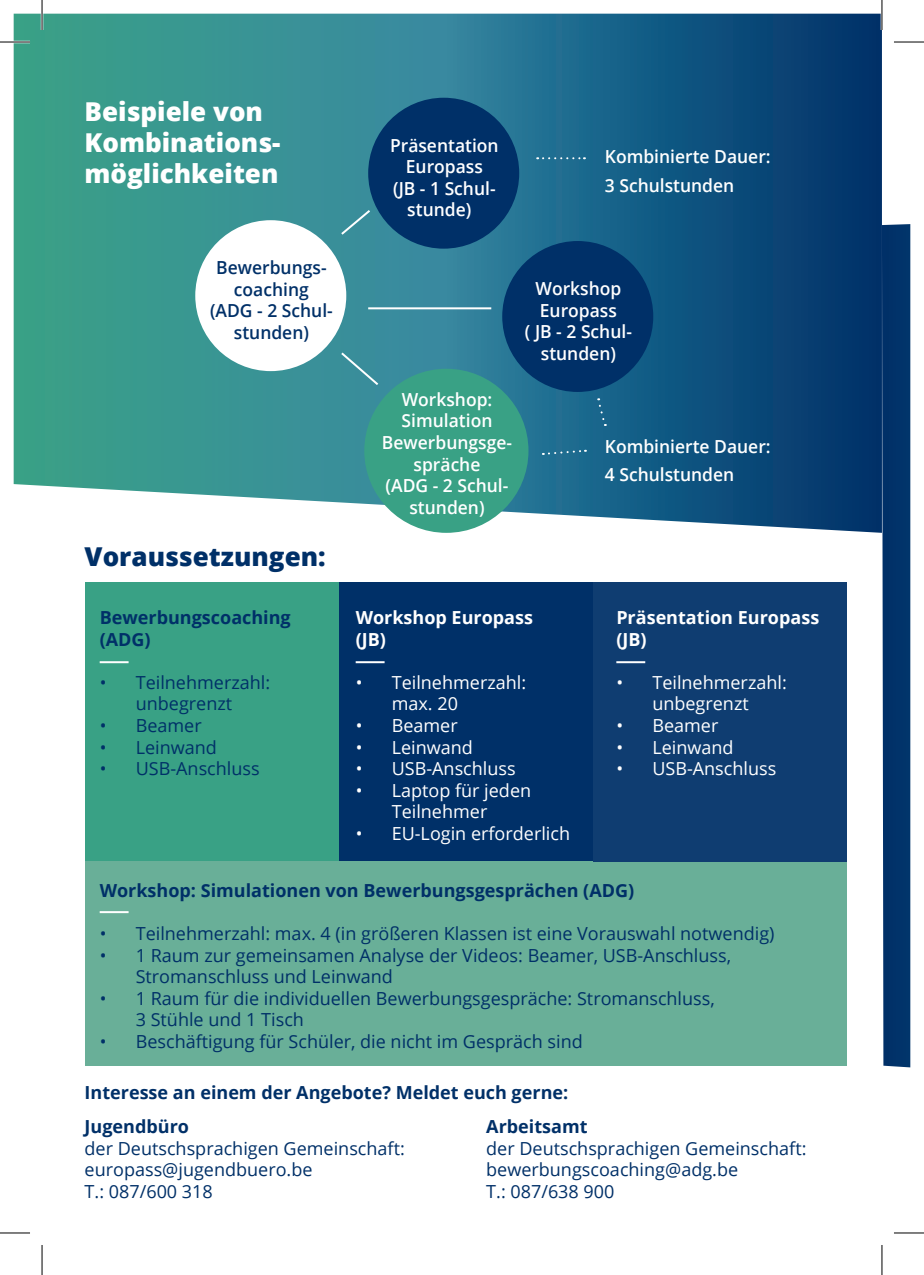
<style>
.page{position:relative;width:924px;height:1275px;background:#fff}
.page>*{position:absolute;margin:0;border:0;box-sizing:border-box;transform-origin:0 0}
.t1{font:800 26px/31.2px "Open Sans";color:#fff}
.t2{font:800 26px "Open Sans";color:#003068}
.t3{font:18px/21.6px "Open Sans";color:#003068}
.t4{font:600 18px/21.6px "Open Sans";color:#fff;text-align:center}
.t5{font:18px/21.6px "Open Sans";color:#fff;text-align:center}
.t6{font:700 18px/21.6px "Open Sans";color:#003068}
.t7{font:700 18px/21.6px "Open Sans";color:#fff}
.t8{font:600 18px/21.6px "Open Sans";color:#003068;text-align:center}
.s1{color:#003068}
</style>
<div class="page">
<svg style="left:14px;top:14px;width:867px;height:519px;background:#2f7a8e"></svg>
<div style="left:195px;top:220px;width:151px;height:151px;background:#fff;border-radius:50%"></div>
<div style="left:368px;top:98px;width:151px;height:151px;background:#003068;border-radius:50%"></div>
<div style="left:502px;top:241px;width:151px;height:151px;background:#003068;border-radius:50%"></div>
<div style="left:364px;top:369px;width:164px;height:164px;background:#39a185;border-radius:50%"></div>
<svg style="left:881px;top:224px;width:28px;height:843px;background:#0d3c70"></svg>
<div style="left:338px;top:582px;width:254px;height:279px;background:#003068"></div>
<div style="left:85px;top:582px;width:253px;height:279px;background:#39a185"></div>
<div style="left:85px;top:861px;width:761px;height:204px;background:#69af98"></div>
<div style="left:592px;top:582px;width:254px;height:279px;background:#0f3d71"></div>
<svg style="left:339px;top:208px;width:33px;height:29px"></svg>
<svg style="left:339px;top:350px;width:41px;height:37px;background:#4594a0"></svg>
<hr style="left:368px;top:307px;width:123px;height:2px;background:#fff">
<svg style="left:537px;top:157px;width:47px;height:2px"></svg>
<svg style="left:597px;top:398px;width:9px;height:28px"></svg>
<svg style="left:542px;top:449px;width:43px;height:6px"></svg>
<hr style="left:100px;top:661px;width:28px;height:2px;background:#fff">
<hr style="left:100px;top:911px;width:28px;height:2px;background:#fff">
<hr style="left:355px;top:661px;width:29px;height:2px;background:#fff">
<hr style="left:616px;top:661px;width:29px;height:2px;background:#fff">
<hr style="left:0;top:41px;width:30px;height:2px;background:#fff">
<hr style="left:41px;top:0;width:2px;height:30px;background:#fff">
<hr style="left:880px;top:0;width:2px;height:30px;background:#fff">
<hr style="left:0;top:42px;width:30px;height:1px;background:#000">
<hr style="left:893px;top:42px;width:30px;height:1px;background:#000">
<hr style="left:0;top:1232px;width:30px;height:1px;background:#000">
<hr style="left:893px;top:1232px;width:30px;height:1px;background:#000">
<hr style="left:42px;top:0;width:1px;height:30px;background:#000">
<hr style="left:42px;top:1245px;width:1px;height:30px;background:#000">
<hr style="left:881px;top:0;width:1px;height:30px;background:#000">
<hr style="left:881px;top:1245px;width:1px;height:30px;background:#000">
<h1 class="t1" style="left:85px;top:94px;width:197px">Beispiele von<br>Kombinations&shy;möglichkeiten</h1>
<p class="t8" style="left:210px;top:256px;width:124px">Bewerbungs&shy;coaching<br>(ADG - 2 Schul&shy;stunden)</p>
<h1 class="t2" style="left:85px;top:536px;width:242px">Voraussetzungen:</h1>
<p class="t6" style="left:100px;top:606px;width:192px">Bewerbungscoaching (ADG)</p>
<p class="t3" style="left:100px;top:671px;width:172px;text-align:center">• Teilnehmerzahl: unbegrenzt</p>
<p class="t3" style="left:100px;top:714px;width:103px">• Beamer</p>
<p class="t3" style="left:100px;top:736px;width:119px">• Leinwand</p>
<p class="t3" style="left:100px;top:757px;width:161px">• USB-Anschluss</p>
<p class="t4" style="left:390px;top:134px;width:110px">Präsentation<br>Europass<br>(JB - 1 Schul&shy;stunde)<span class="s1">e</span></p>
<p class="t4" style="left:604px;top:142px;width:167px;line-height:28.8px;text-align:left">Kombinierte Dauer:<br>3 Schulstunden</p>
<p class="t4" style="left:382px;top:388px;width:132px">Workshop:<br>Simulation<br>Bewerbungsge&shy;spräche<br>(ADG - 2 Schul&shy;stunden)</p>
<p class="t4" style="left:524px;top:277px;width:108px">Workshop<br>Europass<br>( JB - 2 Schul&shy;stunden)</p>
<p class="t4" style="left:604px;top:431px;width:167px;line-height:28.8px;text-align:left">Kombinierte Dauer:<br>4 Schulstunden</p>
<p class="t7" style="left:355px;top:606px;width:179px">Workshop Europass (JB)</p>
<p class="t5" style="left:391px;top:671px;width:136px;text-align:left;text-indent:-36px">• Teilnehmerzahl: max. 20</p>
<p class="t5" style="left:355px;top:714px;width:103px">• Beamer</p>
<p class="t5" style="left:355px;top:736px;width:119px">• Leinwand</p>
<p class="t5" style="left:355px;top:757px;width:161px">• USB-Anschluss</p>
<p class="t5" style="left:355px;top:779px;width:177px">• Laptop für jeden<br>Teilnehmer</p>
<p class="t5" style="left:355px;top:822px;width:216px">• EU-Login erforderlich</p>
<p class="t7" style="left:616px;top:606px;width:204px">Präsentation Europass (JB)</p>
<p class="t5" style="left:616px;top:671px;width:172px">• Teilnehmerzahl: unbegrenzt</p>
<p class="t5" style="left:616px;top:714px;width:103px">• Beamer</p>
<p class="t5" style="left:616px;top:736px;width:119px">• Leinwand</p>
<p class="t5" style="left:616px;top:757px;width:161px">• USB-Anschluss</p>
<p class="t6" style="left:100px;top:879px;width:536px">Workshop: Simulationen von Bewerbungsgesprächen (ADG)</p>
<p class="t3" style="left:100px;top:922px;width:676px">• Teilnehmerzahl: max. 4 (in größeren Klassen ist eine Vorauswahl notwendig)</p>
<p class="t3" style="left:136px;top:944px;width:596px;text-indent:-36px">• 1 Raum zur gemeinsamen Analyse der Videos: Beamer, USB-Anschluss,<br>Stromanschluss und Leinwand</p>
<p class="t3" style="left:136px;top:987px;width:580px;text-indent:-36px">• 1 Raum für die individuellen Bewerbungsgespräche: Stromanschluss,<br>3 Stühle und 1 Tisch</p>
<p class="t3" style="left:100px;top:1030px;width:484px">• Beschäftigung für Schüler, die nicht im Gespräch sind</p>
<p class="t6" style="left:85px;top:1081px;width:485px">Interesse an einem der Angebote? Meldet euch gerne:</p>
<p class="t6" style="left:85px;top:1115px;width:106px">Jugendbüro</p>
<p class="t3" style="left:85px;top:1136px;width:321px">der Deutschsprachigen Gemeinschaft: europass@jugendbuero.be<br>T.: 087/600 318</p>
<p class="t6" style="left:486px;top:1115px;width:103px">Arbeitsamt</p>
<p class="t3" style="left:486px;top:1136px;width:321px">der Deutschsprachigen Gemeinschaft: bewerbungscoaching@adg.be<br>T.: 087/638 900</p>
</div>
